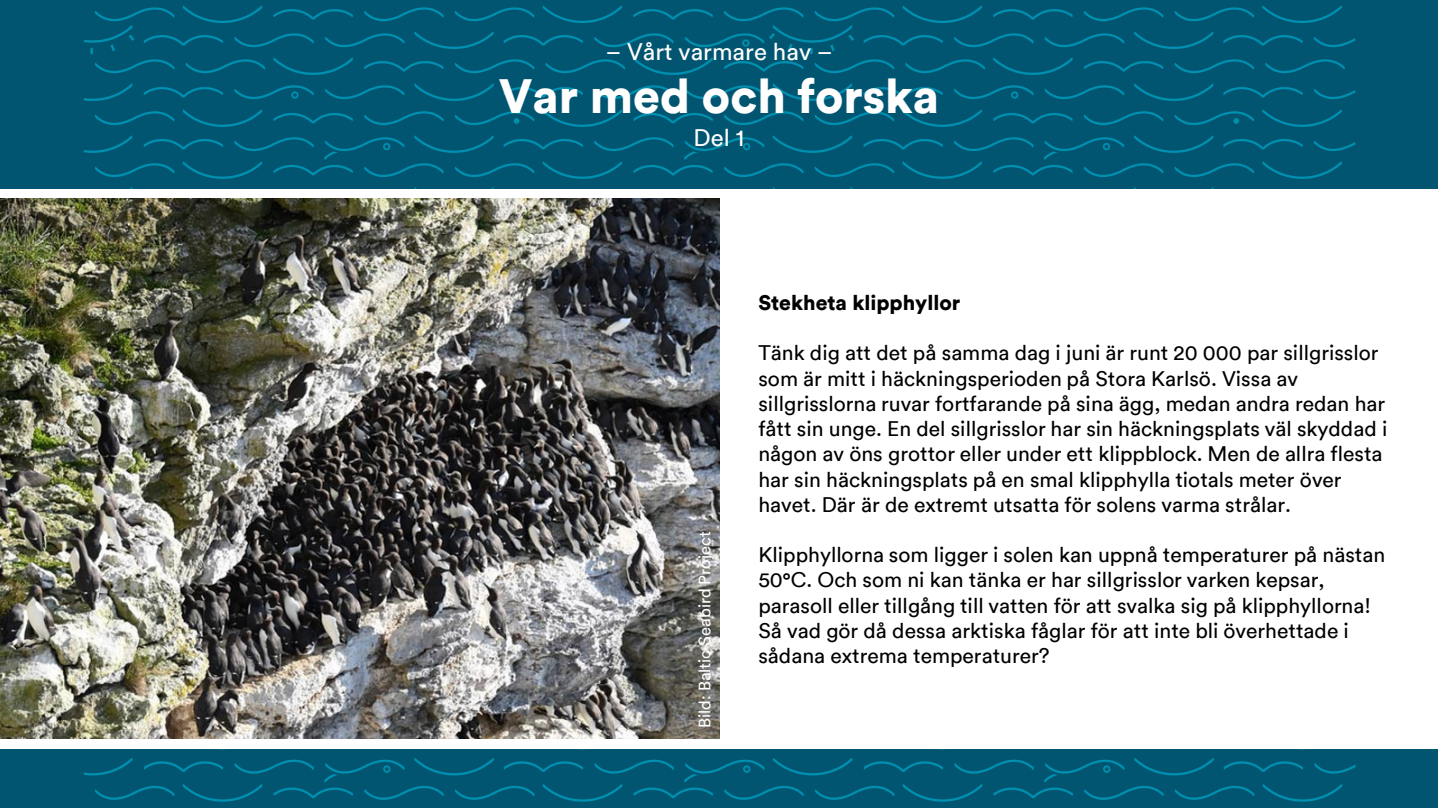
<style>
.page{position:relative;width:1438px;height:808px;background:#fff}
.page>*{position:absolute;margin:0;border:0;box-sizing:border-box;transform-origin:0 0}
.t1{font:900 48px "Circular TT";color:#fff}
.t2{font:24px "Circular TT";color:#fff}
.t3{font:21px/25.2px "Circular TT";color:#000}
.t4{font:900 21px "Circular TT";color:#000}
.t5{font:16.5px "Circular TT";color:#fff}
</style>
<div class="page">
<img style="left:0;top:0;width:1437px;height:189px">
<img style="left:0;top:749px;width:1437px;height:59px">
<img style="left:0;top:199px;width:719px;height:540px">
<p class="t2" style="left:605px;top:37px;width:228px">– Vårt varmare hav –</p>
<p class="t1" style="left:498px;top:64px;width:442px">Var med och forska</p>
<p class="t2" style="left:693px;top:123px;width:52px">Del 1</p>
<p class="t5" style="left:694px;top:728px;width:199px;rotate:-90deg">Bild: Baltic Seabird Project</p>
<p class="t4" style="left:758px;top:289px;width:203px">Stekheta klipphyllor</p>
<p class="t3" style="left:758px;top:340px;width:630px">Tänk dig att det på samma dag i juni är runt 20 000 par sillgrisslor som är mitt i häckningsperioden på Stora Karlsö. Vissa av sillgrisslorna ruvar fortfarande på sina ägg, medan andra redan har fått sin unge. En del sillgrisslor har sin häckningsplats väl skyddad i någon av öns grottor eller under ett klippblock. Men de allra flesta har sin häckningsplats på en smal klipphylla tiotals meter över havet. Där är de extremt utsatta för solens varma strålar.</p>
<p class="t3" style="left:758px;top:542px;width:628px">Klipphyllorna som ligger i solen kan uppnå temperaturer på nästan 50°C. Och som ni kan tänka er har sillgrisslor varken kepsar, parasoll eller tillgång till vatten för att svalka sig på klipphyllorna!<br>Så vad gör då dessa arktiska fåglar för att inte bli överhettade i sådana extrema temperaturer?</p>
</div>
